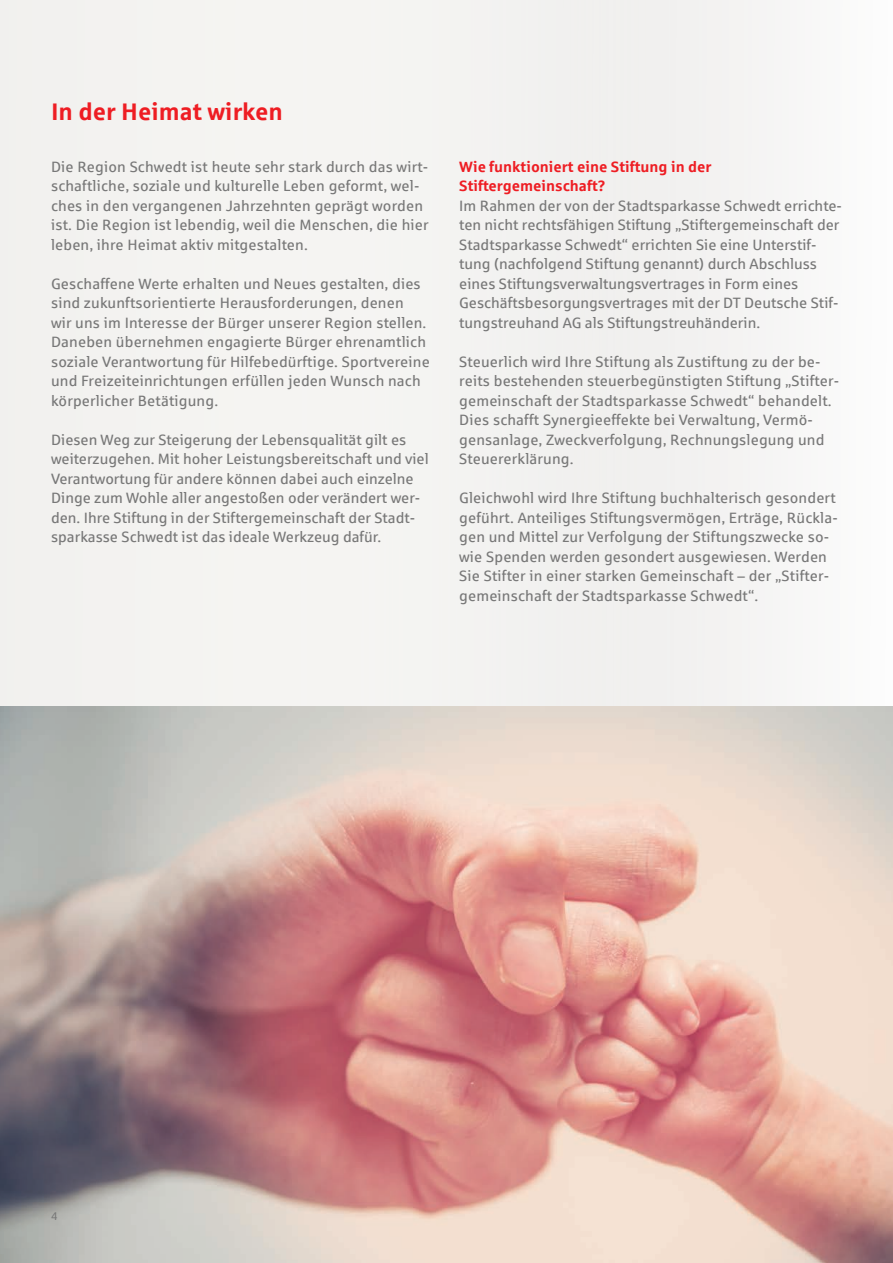
<style>
.page{position:relative;width:893px;height:1263px;background:#f4f3f1}
.page>*{position:absolute;margin:0;border:0;box-sizing:border-box;transform-origin:0 0}
.Subline{font:700 24px "Sparkasse Rg";color:#ee1d23}
.Fliesstext{font:15px/19.5px "Sparkasse Rg";letter-spacing:.01em;color:#787878}
.Zwischentitel{font:700 15px "Sparkasse Rg";color:#ee1d23}
.t1{font:11.25px "Sparkasse Rg";color:#787878}
</style>
<div class="page">
<img style="left:0;top:706px;width:893px;height:557px">
<p class="Subline" style="left:51px;top:96px;width:234px">In der Heimat wirken</p>
<p class="Fliesstext" style="left:51px;top:156px;width:379px">Die Region Schwedt ist heute sehr stark durch das wirt&shy;schaftliche, soziale und kulturelle Leben geformt, wel&shy;ches in den vergangenen Jahrzehnten geprägt worden ist. Die Region ist lebendig, weil die Menschen, die hier leben, ihre Heimat aktiv mitgestalten.</p>
<p class="Fliesstext" style="left:51px;top:273px;width:380px">Geschaffene Werte erhalten und Neues gestalten, dies sind zukunftsorientierte Herausforderungen, denen<br>wir uns im Interesse der Bürger unserer Region stellen.<br>Daneben übernehmen engagierte Bürger ehrenamtlich soziale Verantwortung für Hilfebedürftige. Sportvereine und Freizeiteinrichtungen erfüllen jeden Wunsch nach körperlicher Betätigung.</p>
<p class="Fliesstext" style="left:51px;top:429px;width:379px">Diesen Weg zur Steigerung der Lebensqualität gilt es weiterzugehen. Mit hoher Leistungsbereitschaft und viel Verantwortung für andere können dabei auch einzelne Dinge zum Wohle aller angestoßen oder verändert wer&shy;den. Ihre Stiftung in der Stiftergemeinschaft der Stadt&shy;sparkasse Schwedt ist das ideale Werkzeug dafür.</p>
<p class="Zwischentitel" style="left:459px;top:157px;width:254px">Wie funktioniert eine Stiftung in der</p>
<p class="Zwischentitel" style="left:459px;top:176px;width:148px">Stiftergemeinschaft?</p>
<p class="Fliesstext" style="left:459px;top:195px;width:384px">Im Rahmen der von der Stadtsparkasse Schwedt errichte&shy;ten nicht rechtsfähigen Stiftung „Stiftergemeinschaft der Stadtsparkasse Schwedt“ errichten Sie eine Unterstif&shy;tung (nachfolgend Stiftung genannt) durch Abschluss eines Stiftungsverwaltungsvertrages in Form eines Geschäftsbesorgungsvertrages mit der DT Deutsche Stif&shy;tungstreuhand AG als Stiftungstreuhänderin.</p>
<p class="Fliesstext" style="left:459px;top:351px;width:381px">Steuerlich wird Ihre Stiftung als Zustiftung zu der be&shy;reits bestehenden steuerbegünstigten Stiftung „Stifter&shy;gemeinschaft der Stadtsparkasse Schwedt“ behandelt.<br>Dies schafft Synergieeffekte bei Verwaltung, Vermö&shy;gensanlage, Zweckverfolgung, Rechnungslegung und Steuererklärung.</p>
<p class="Fliesstext" style="left:459px;top:488px;width:380px">Gleichwohl wird Ihre Stiftung buchhalterisch gesondert geführt. Anteiliges Stiftungsvermögen, Erträge, Rückla&shy;gen und Mittel zur Verfolgung der Stiftungszwecke so&shy;wie Spenden werden gesondert ausgewiesen. Werden Sie Stifter in einer starken Gemeinschaft – der „Stifter&shy;gemeinschaft der Stadtsparkasse Schwedt“.</p>
<p class="t1" style="left:51px;top:1209px;width:8px">4</p>
</div>
